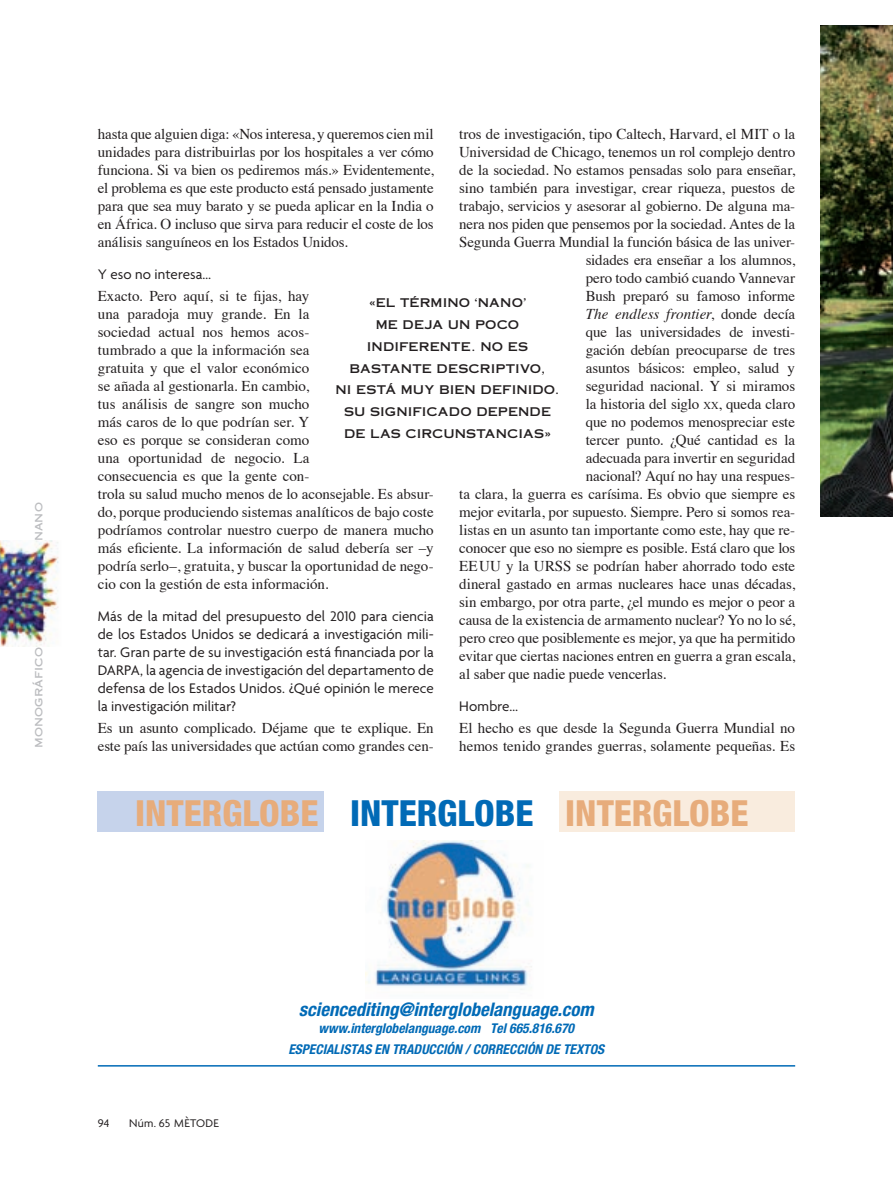
<style>
.page{position:relative;width:893px;height:1191px;background:#fff}
.page>*{position:absolute;margin:0;border:0;box-sizing:border-box;transform-origin:0 0}
.t1{font:800 condensed 36px "Helvetica Neue";color:#e7ac7b}
.t2{font:italic 700 condensed 18.75px "Helvetica Neue";color:#016ab6}
.t3{font:15px/18px "Times";letter-spacing:-.005em;color:#231f20}
.t4{font:15px/18px "Agenda";letter-spacing:.005em;color:#231f20;text-align:justify}
.t5{font:italic 15px "Times";color:#231f20}
.t6{font:italic 700 condensed 13.5px/21px "Helvetica Neue";color:#016ab6;text-align:center}
.t7{font:12px/21.8px "Copperplate Thirty One AB";letter-spacing:.01em;color:#231f20;text-align:center}
.t8{font:12px "Copperplate Thirty One AB";letter-spacing:.005em;color:#bcbdc0}
.t9{font:12px "Agenda";letter-spacing:.02em;color:#231f20}
.s1{font-style:normal}
.s2{font-size:10.5px}
.s3{color:#016ab6}
</style>
<div class="page">
<img style="left:0;top:540px;width:59px;height:106px">
<img style="left:821px;top:26px;width:72px;height:491px">
<img style="left:365px;top:841px;width:167px;height:149px">
<div style="left:97px;top:791px;width:227px;height:40px;background:#c6d3eb"></div>
<div style="left:560px;top:791px;width:235px;height:40px;background:#f9ecde"></div>
<hr style="left:98px;top:1065px;width:697px;height:1px;background:#016ab6">
<p class="t8" style="left:31px;top:541px;width:40px;rotate:-90deg">nano</p>
<p class="t8" style="left:31px;top:747px;width:102px;rotate:-90deg">monográfico</p>
<p class="t3" style="left:98px;top:126px;width:337px;text-align:justify">hasta que alguien diga: «Nos interesa, y queremos cien mil unidades para distribuirlas por los hospitales a ver cómo funciona. Si va bien os pediremos más.» Evidentemente, el problema es que este producto está pensado justamente para que sea muy barato y se pueda aplicar en la India o en África. O incluso que sirva para reducir el coste de los análisis sanguíneos en los Estados Unidos.</p>
<p class="t4" style="left:98px;top:266px;width:115px">Y eso no interesa…</p>
<p class="t3" style="left:98px;top:288px;width:337px">Exacto. Pero aquí, si te fijas, hay<br>una paradoja muy grande. En la<br>sociedad actual nos hemos acos-<br>tumbrado a que la información sea<br>gratuita y que el valor económico<br>se añada al gestionarla. En cambio,<br>tus análisis de sangre son mucho<br>más caros de lo que podrían ser. Y<br>eso es porque se consideran como<br>una oportunidad de negocio. La<br>consecuencia es que la gente con-<br>trola su salud mucho menos de lo aconsejable. Es absur&shy;do, porque produciendo sistemas analíticos de bajo coste podríamos controlar nuestro cuerpo de manera mucho más eficiente. La información de salud debería ser –y podría serlo–, gratuita, y buscar la oportunidad de nego&shy;cio con la gestión de esta información.</p>
<p class="t4" style="left:98px;top:608px;width:337px">Más de la mitad del presupuesto del 2010 para ciencia de los Estados Unidos se dedicará a investigación mili&shy;tar. Gran parte de su investigación está financiada por la DARPA, la agencia de investigación del departamento de defensa de los Estados Unidos. ¿Qué opinión le merece la investigación militar?</p>
<p class="t3" style="left:98px;top:720px;width:337px">Es un asunto complicado. Déjame que te explique. En este país las universidades que actúan como grandes cen-</p>
<p class="t3" style="left:459px;top:126px;width:337px">tros de investigación, tipo Caltech, Harvard, el MIT o la</p>
<p class="t3" style="left:459px;top:144px;width:337px">Universidad de Chicago, tenemos un rol complejo dentro</p>
<p class="t3" style="left:459px;top:162px;width:337px">de la sociedad. No estamos pensadas solo para enseñar,</p>
<p class="t3" style="left:459px;top:180px;width:337px">sino también para investigar, crear riqueza, puestos de</p>
<p class="t3" style="left:459px;top:198px;width:337px">trabajo, servicios y asesorar al gobierno. De alguna ma-</p>
<p class="t3" style="left:459px;top:216px;width:337px">nera nos piden que pensemos por la sociedad. Antes de la</p>
<p class="t3" style="left:459px;top:234px;width:338px">Segunda Guerra Mundial la función básica de las univer-</p>
<p class="t3" style="left:586px;top:252px;width:211px">sidades era enseñar a los alumnos,</p>
<p class="t3" style="left:586px;top:270px;width:211px">pero todo cambió cuando Vannevar</p>
<p class="t3" style="left:586px;top:288px;width:211px">Bush preparó su famoso informe</p>
<p class="t5" style="left:586px;top:308px;width:211px">The endless frontier<span class="s1">, donde decía</span></p>
<p class="t3" style="left:586px;top:324px;width:211px">que las universidades de investi-</p>
<p class="t3" style="left:586px;top:342px;width:211px">gación debían preocuparse de tres</p>
<p class="t3" style="left:586px;top:360px;width:211px">asuntos básicos: empleo, salud y</p>
<p class="t3" style="left:586px;top:378px;width:211px">seguridad nacional. Y si miramos</p>
<p class="t3" style="left:586px;top:396px;width:211px">la historia del siglo <span class="s2">XX</span>, queda claro</p>
<p class="t3" style="left:586px;top:414px;width:211px">que no podemos menospreciar este</p>
<p class="t3" style="left:586px;top:432px;width:211px">tercer punto. ¿Qué cantidad es la</p>
<p class="t3" style="left:586px;top:450px;width:211px">adecuada para invertir en seguridad</p>
<p class="t3" style="left:586px;top:468px;width:211px">nacional? Aquí no hay una respues-</p>
<p class="t3" style="left:459px;top:486px;width:337px">ta clara, la guerra es carísima. Es obvio que siempre es</p>
<p class="t3" style="left:459px;top:504px;width:337px">mejor evitarla, por supuesto. Siempre. Pero si somos rea-</p>
<p class="t3" style="left:459px;top:522px;width:337px">listas en un asunto tan importante como este, hay que re-</p>
<p class="t3" style="left:459px;top:540px;width:338px">conocer que eso no siempre es posible. Está claro que los</p>
<p class="t3" style="left:459px;top:558px;width:337px">EE UU y la URSS se podrían haber ahorrado todo este</p>
<p class="t3" style="left:459px;top:576px;width:337px">dineral gastado en armas nucleares hace unas décadas,</p>
<p class="t3" style="left:459px;top:594px;width:338px">sin embargo, por otra parte, ¿el mundo es mejor o peor a</p>
<p class="t3" style="left:459px;top:612px;width:337px">causa de la existencia de armamento nuclear? Yo no lo sé,</p>
<p class="t3" style="left:459px;top:630px;width:337px">pero creo que posiblemente es mejor, ya que ha permitido</p>
<p class="t3" style="left:459px;top:648px;width:337px">evitar que ciertas naciones entren en guerra a gran escala,</p>
<p class="t3" style="left:459px;top:666px;width:208px">al saber que nadie puede vencerlas.</p>
<p class="t4" style="left:459px;top:698px;width:60px">Hombre…</p>
<p class="t3" style="left:459px;top:720px;width:337px">El hecho es que desde la Segunda Guerra Mundial no hemos tenido grandes guerras, solamente pequeñas. Es</p>
<p class="t7" style="left:336px;top:292px;width:225px">«EL TÉRMINO ‘NANO’<br>ME DEJA UN POCO<br>INDIFERENTE. NO ES<br>BASTANTE DESCRIPTIVO,<br>NI ESTÁ MUY BIEN DEFINIDO.<br>SU SIGNIFICADO DEPENDE<br>DE LAS CIRCUNSTANCIAS»</p>
<h1 class="t1" style="left:135px;top:800px;width:615px">INTERGLOBE <span class="s3">INTERGLOBE</span> INTERGLOBE</h1>
<p class="t9" style="left:98px;top:1118px;width:13px">94</p>
<p class="t9" style="left:129px;top:1118px;width:91px">Núm. 65 MÈTODE</p>
<p class="t2" style="left:299px;top:1003px;width:296px">sciencediting@interglobelanguage.com</p>
<p class="t6" style="left:288px;top:1018px;width:317px">www.interglobelanguage.com Tel 665.816.670<br>ESPECIALISTAS EN TRADUCCIÓN / CORRECCIÓN DE TEXTOS</p>
</div>
